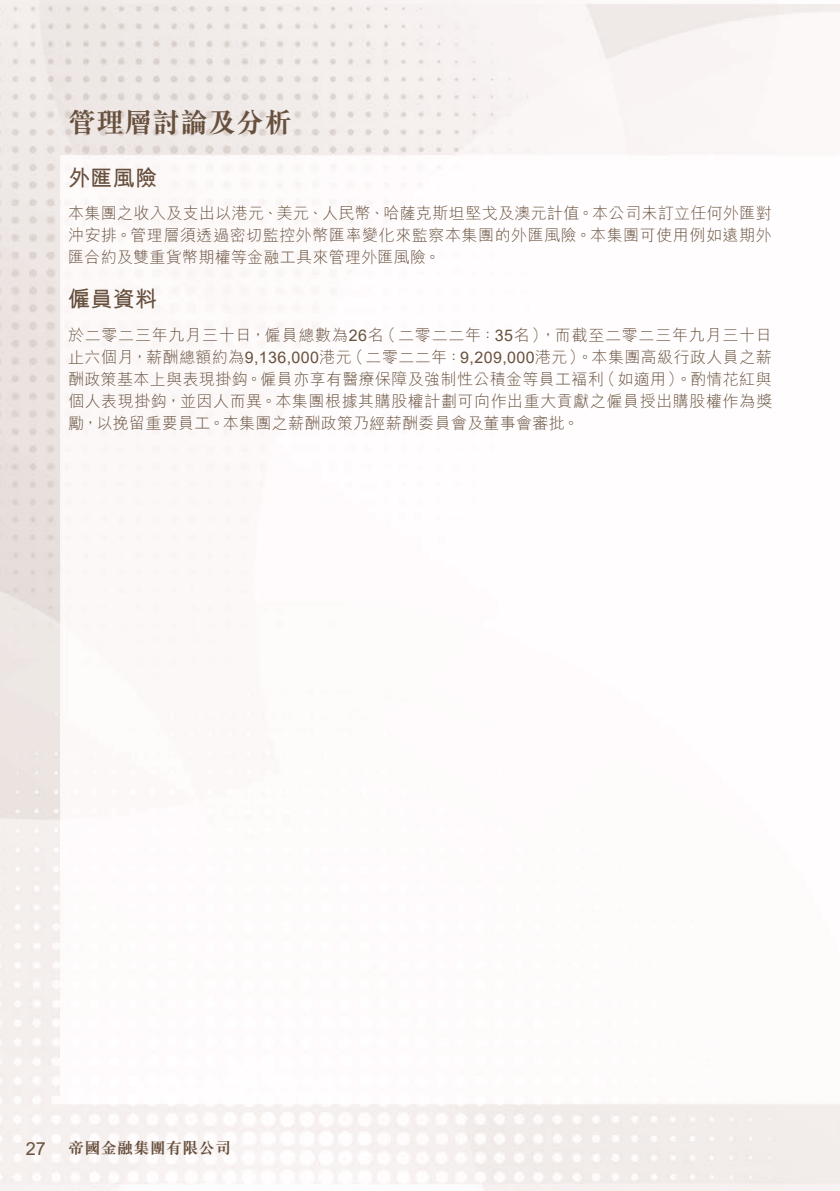
<style>
.page{position:relative;width:840px;height:1191px;background:#fff}
.page>*{position:absolute;margin:0;border:0;box-sizing:border-box;transform-origin:0 0}
.t1{font:700 28px "M Sung HK";color:#67503d}
.t2{font:700 22px "M Hei HK";letter-spacing:.015em;color:#67503d}
.t3{font:18px "Arial";color:#67503d}
.t4{font:300 16px/22px "M Hei HK";letter-spacing:.015em;color:#67503d;text-align:justify}
.t5{font:700 16px "M Sung HK";letter-spacing:.02em;color:#67503d}
.s1{font-family:"Arial";font-weight:400}
</style>
<div class="page">
<img style="left:0;top:0;width:839px;height:1191px">
<h1 class="t1" style="left:68px;top:103px;width:225px">管理層討論及分析</h1>
<h2 class="t2" style="left:68px;top:162px;width:91px">外匯風險</h2>
<p class="t4" style="left:68px;top:202px;width:705px">本集團之收入及支出以港元、美元、人民幣、哈薩克斯坦堅戈及澳元計值。本公司未訂立任何外匯對沖安排。管理層須透過密切監控外幣匯率變化來監察本集團的外匯風險。本集團可使用例如遠期外匯合約及雙重貨幣期權等金融工具來管理外匯風險。</p>
<h2 class="t2" style="left:68px;top:283px;width:91px">僱員資料</h2>
<p class="t4" style="left:68px;top:323px;width:704px">於二零二三年九月三十日，僱員總數為<span class="s1">26</span>名（二零二二年：<span class="s1">35</span>名），而截至二零二三年九月三十日止六個月，薪酬總額約為<span class="s1">9,136,000</span>港元（二零二二年：<span class="s1">9,209,000</span>港元）。本集團高級行政人員之薪酬政策基本上與表現掛鈎。僱員亦享有醫療保障及強制性公積金等員工褔利（如適用）。酌情花紅與個人表現掛鈎，並因人而異。本集團根據其購股權計劃可向作出重大貢獻之僱員授出購股權作為獎勵，以挽留重要員工。本集團之薪酬政策乃經薪酬委員會及董事會審批。</p>
<p class="t3" style="left:26px;top:1136px;width:22px">27</p>
<p class="t5" style="left:68px;top:1137px;width:164px">帝國金融集團有限公司</p>
</div>
